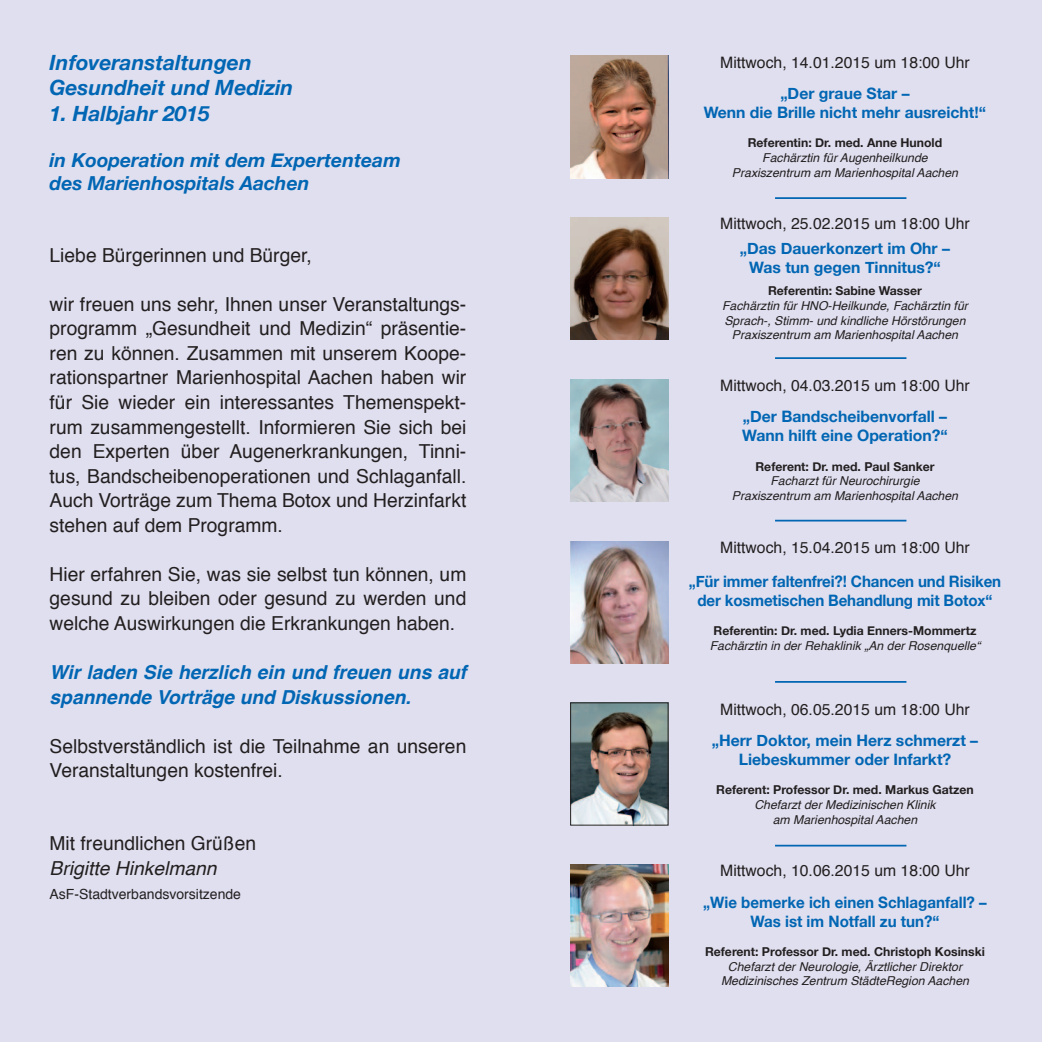
<style>
.page{position:relative;width:1042px;height:1042px;background:#e0dfef}
.page>*{position:absolute;margin:0;border:0;box-sizing:border-box;transform-origin:0 0}
.t1{font:italic 700 21px/25.2px "Helvetica Neue";color:#0166b3}
.t2{font:19.25px/24.5px "Helvetica";color:#231f20;text-align:justify}
.t3{font:italic 700 19.25px/25.2px "Helvetica";color:#0166b3}
.t4{font:italic 700 19.25px/23.1px "Helvetica Neue";color:#0166b3}
.t5{font:italic 19.25px "Helvetica";color:#231f20}
.t6{font:700 15.75px/18.9px "Helvetica Neue";color:#0166b3;text-align:center}
.t7{font:15.75px "Helvetica";color:#231f20}
.t8{font:700 15.75px/18.9px "Helvetica Neue";color:#0166b3;text-align:center;scale:.96 1}
.t9{font:14px "Helvetica";color:#231f20}
.t10{font:italic 12.25px/14.7px "Helvetica";color:#231f20;text-align:center}
.t11{font:700 12.25px "Helvetica Neue";color:#231f20}
</style>
<div class="page">
<img style="left:570px;top:56px;width:98px;height:122px">
<img style="left:570px;top:218px;width:98px;height:122px">
<img style="left:570px;top:379px;width:98px;height:123px">
<img style="left:572px;top:704px;width:94px;height:119px">
<div style="left:570px;top:702px;width:98px;height:123px;border:1px solid #231f20"></div>
<img style="left:570px;top:864px;width:98px;height:123px">
<img style="left:570px;top:541px;width:98px;height:122px">
<hr style="left:775px;top:197px;width:131px;height:2px;background:#0166b3">
<hr style="left:775px;top:357px;width:131px;height:2px;background:#0166b3">
<hr style="left:775px;top:520px;width:131px;height:1px;background:#0166b3">
<hr style="left:775px;top:681px;width:131px;height:2px;background:#0166b3">
<hr style="left:775px;top:845px;width:131px;height:1px;background:#0166b3">
<p class="t1" style="left:50px;top:51px;width:245px">Infoveranstaltungen<br>Gesundheit und Medizin</p>
<p class="t1" style="left:50px;top:101px;width:162px">1. Halbjahr 2015</p>
<p class="t4" style="left:50px;top:149px;width:353px">in Kooperation mit dem Expertenteam des Marienhospitals Aachen</p>
<p class="t2" style="left:50px;top:243px;width:264px">Liebe Bürgerinnen und Bürger,</p>
<p class="t2" style="left:50px;top:292px;width:418px">wir freuen uns sehr, Ihnen unser Veranstaltungs&shy;programm „Gesundheit und Medizin“ präsentie&shy;ren zu können. Zusammen mit unserem Koope&shy;rationspartner Marienhospital Aachen haben wir für Sie wieder ein interessantes Themenspekt&shy;rum zusammengestellt. Informieren Sie sich bei den Experten über Augenerkrankungen, Tinni&shy;tus, Bandscheibenoperationen und Schlaganfall.<br>Auch Vorträge zum Thema Botox und Herzinfarkt stehen auf dem Programm.</p>
<p class="t2" style="left:50px;top:562px;width:418px">Hier erfahren Sie, was sie selbst tun können, um gesund zu bleiben oder gesund zu werden und welche Auswirkungen die Erkrankungen haben.</p>
<p class="t3" style="left:50px;top:659px;width:418px">Wir laden Sie herzlich ein und freuen uns auf spannende Vorträge und Diskussionen.</p>
<p class="t2" style="left:50px;top:734px;width:418px">Selbstverständlich ist die Teilnahme an unseren<br>Veranstaltungen kostenfrei.</p>
<p class="t2" style="left:50px;top:832px;width:208px">Mit freundlichen Grüßen</p>
<p class="t5" style="left:50px;top:853px;width:168px">Brigitte Hinkelmann</p>
<p class="t9" style="left:50px;top:883px;width:193px">AsF-Stadtverbandsvorsitzende</p>
<p class="t7" style="left:720px;top:50px;width:251px">Mittwoch, 14.01.2015 um 18:00 Uhr</p>
<p class="t6" style="left:704px;top:84px;width:284px">„Der graue Star –<br>Wenn die Brille nicht mehr ausreicht!“</p>
<p class="t11" style="left:748px;top:133px;width:196px">Referentin: Dr. med. Anne Hunold</p>
<p class="t10" style="left:732px;top:151px;width:228px">Fachärztin für Augenheilkunde<br>Praxiszentrum am Marienhospital Aachen</p>
<p class="t7" style="left:720px;top:212px;width:251px">Mittwoch, 25.02.2015 um 18:00 Uhr</p>
<p class="t6" style="left:740px;top:240px;width:212px">„Das Dauerkonzert im Ohr –<br>Was tun gegen Tinnitus?“</p>
<p class="t11" style="left:768px;top:281px;width:155px">Referentin: Sabine Wasser</p>
<p class="t10" style="left:722px;top:299px;width:247px">Fachärztin für HNO-Heilkunde, Fachärztin für<br>Sprach-, Stimm- und kindliche Hörstörungen<br>Praxiszentrum am Marienhospital Aachen</p>
<p class="t7" style="left:720px;top:373px;width:251px">Mittwoch, 04.03.2015 um 18:00 Uhr</p>
<p class="t6" style="left:742px;top:408px;width:207px;text-align:left">„Der Bandscheibenvorfall –<br>Wann hilft eine Operation?“</p>
<p class="t11" style="left:755px;top:457px;width:181px">Referent: Dr. med. Paul Sanker</p>
<p class="t10" style="left:732px;top:474px;width:228px">Facharzt für Neurochirurgie<br>Praxiszentrum am Marienhospital Aachen</p>
<p class="t7" style="left:720px;top:535px;width:251px">Mittwoch, 15.04.2015 um 18:00 Uhr</p>
<p class="t8" style="left:689px;top:572px;width:327px">„Für immer faltenfrei?! Chancen und Risiken der kosmetischen Behandlung mit Botox“</p>
<p class="t11" style="left:713px;top:621px;width:264px">Referentin: Dr. med. Lydia Enners-Mommertz</p>
<p class="t10" style="left:710px;top:638px;width:272px">Fachärztin in der Rehaklinik „An der Rosenquelle“</p>
<p class="t7" style="left:720px;top:697px;width:251px">Mittwoch, 06.05.2015 um 18:00 Uhr</p>
<p class="t6" style="left:712px;top:731px;width:268px">„Herr Doktor, mein Herz schmerzt –<br>Liebeskummer oder Infarkt?</p>
<p class="t11" style="left:716px;top:780px;width:259px">Referent: Professor Dr. med. Markus Gatzen</p>
<p class="t10" style="left:754px;top:797px;width:183px">Chefarzt der Medizinischen Klinik am Marienhospital Aachen</p>
<p class="t7" style="left:720px;top:859px;width:251px">Mittwoch, 10.06.2015 um 18:00 Uhr</p>
<p class="t8" style="left:703px;top:893px;width:297px">„Wie bemerke ich einen Schlaganfall? –<br>Was ist im Notfall zu tun?“</p>
<p class="t11" style="left:705px;top:942px;width:281px">Referent: Professor Dr. med. Christoph Kosinski</p>
<p class="t10" style="left:721px;top:959px;width:249px">Chefarzt der Neurologie, Ärztlicher Direktor<br>Medizinisches Zentrum StädteRegion Aachen</p>
</div>
